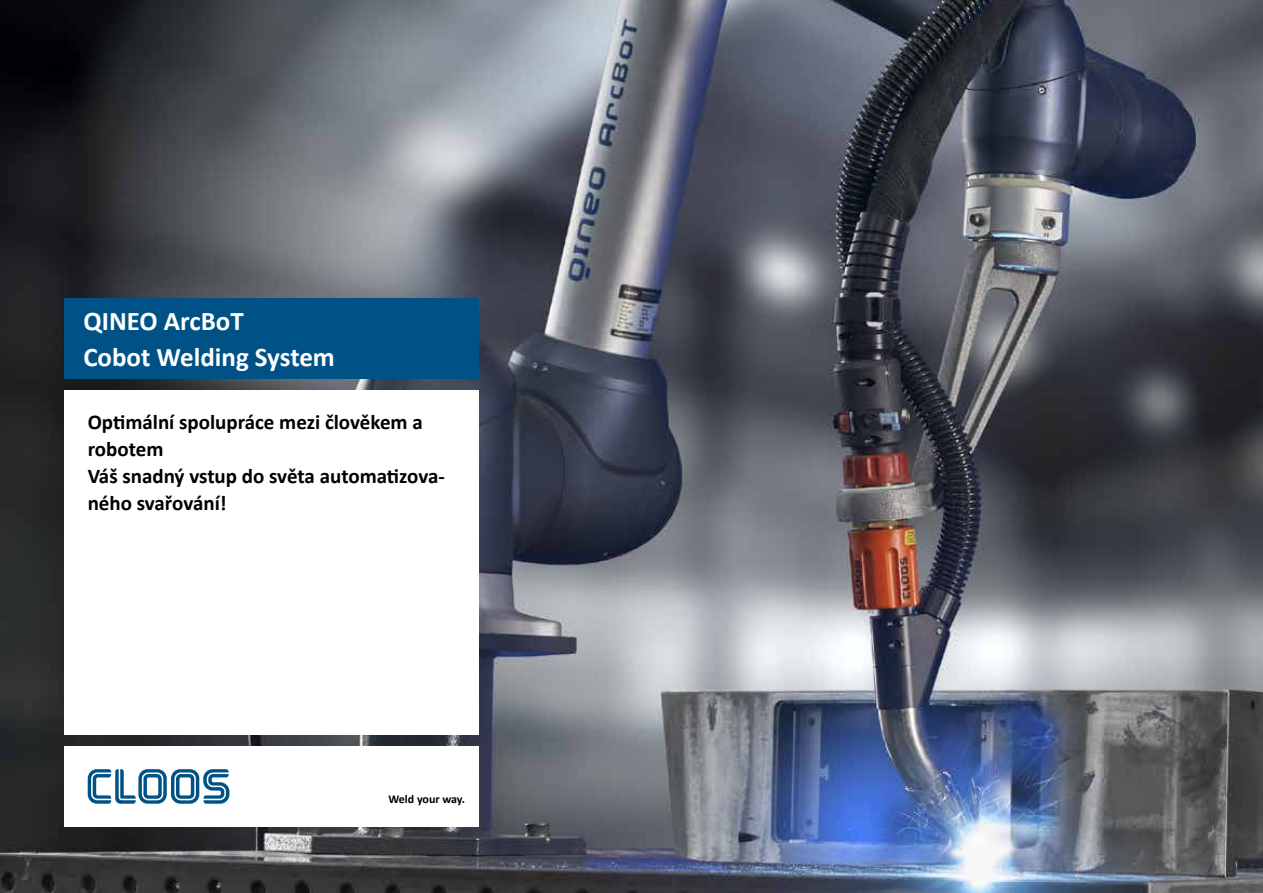
<style>
.page{position:relative;width:1263px;height:893px;background:#fff}
.page>*{position:absolute;margin:0;border:0;box-sizing:border-box;transform-origin:0 0}
.t1{font:700 27px/36px "Calibri";color:#fff}
.t2{font:700 21px/27px "Calibri";color:#000}
.t3{font:700 12px "Calibri";letter-spacing:-.005em;color:#000}
</style>
<div class="page">
<img style="left:0;top:0;width:1263px;height:893px">
<div style="left:64px;top:746px;width:414px;height:81px;background:#fff"></div>
<div style="left:64px;top:390px;width:414px;height:345px;background:#fff"></div>
<svg style="left:88px;top:769px;width:141px;height:35px"></svg>
<div style="left:64px;top:298px;width:414px;height:81px;background:#005286"></div>
<p class="t1" style="left:83px;top:302px;width:253px">QINEO ArcBoT<br>Cobot Welding System</p>
<p class="t2" style="left:88px;top:408px;width:359px">Optimální spolupráce mezi člověkem a robotem<br>Váš snadný vstup do světa automatizova&shy;ného svařování!</p>
<p class="t3" style="left:388px;top:791px;width:78px">Weld your way.</p>
</div>
